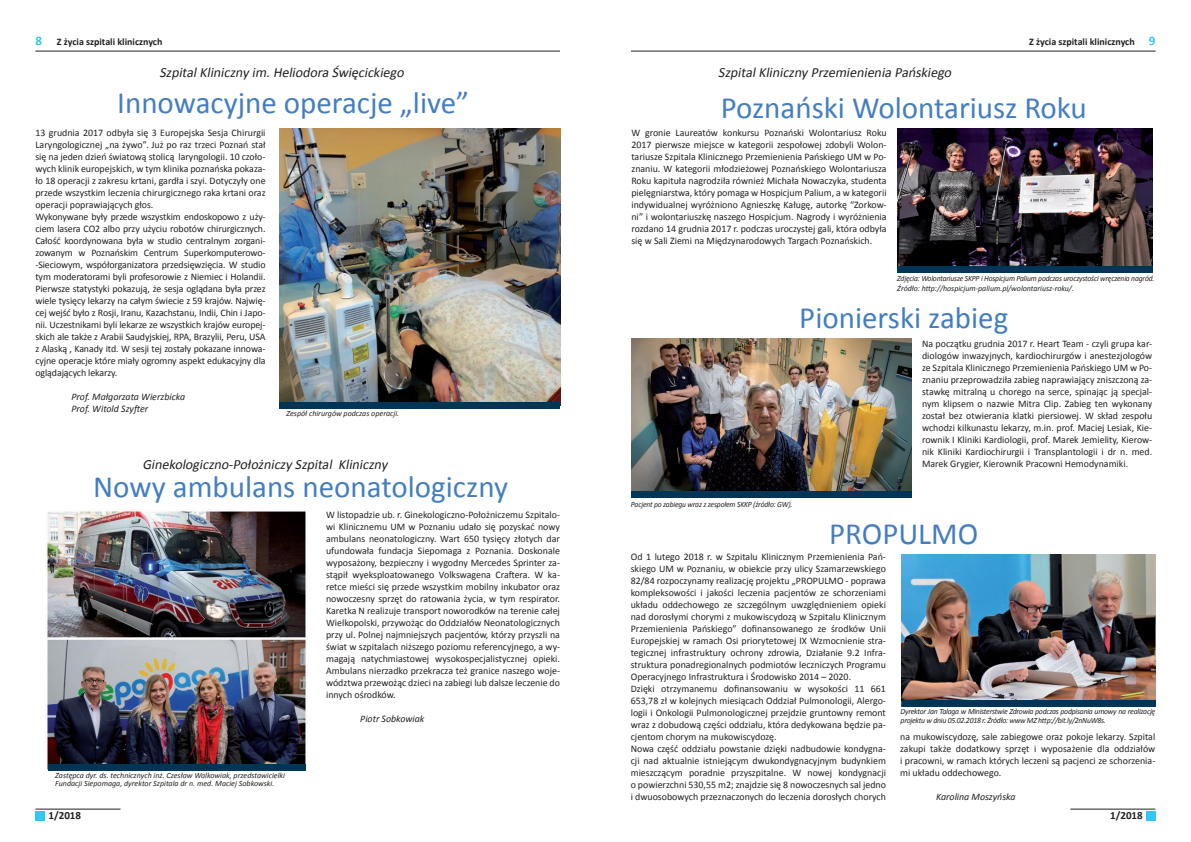
<style>
.page{position:relative;width:1191px;height:842px;background:#fff}
.page>*{position:absolute;margin:0;border:0;box-sizing:border-box;transform-origin:0 0}
.t1{font:31px "Calibri";color:#437ec1}
.t2{font:italic 14px "Calibri";color:#231f20}
.t3{font:700 13px "Calibri";color:#33c5f3}
.t4{font:700 11px "Calibri";color:#231f20}
.t5{font:10px/12px "Calibri";color:#231f20;text-align:justify}
.t6{font:italic 10px/12px "Calibri";color:#231f20}
.t7{font:700 10px "Calibri";color:#231f20}
.t8{font:italic 8px/9.6px "Calibri";letter-spacing:-.02em;color:#231f20;scale:.95 1}
.t9{font:italic 8px/8px "Calibri";color:#231f20}
.t10{font:italic 8px/9.6px "Calibri";letter-spacing:-.02em;color:#231f20}
</style>
<div class="page">
<hr style="left:35px;top:51px;width:525px;height:1px;background:#231f20">
<hr style="left:631px;top:51px;width:524px;height:1px;background:#231f20">
<div style="left:1146px;top:811px;width:9px;height:9px;background:#33c5f3"></div>
<div style="left:35px;top:811px;width:10px;height:9px;background:#33c5f3"></div>
<hr style="left:1070px;top:809px;width:85px;height:1px;background:#231f20">
<hr style="left:35px;top:809px;width:85px;height:1px;background:#231f20">
<img style="left:901px;top:554px;width:254px;height:146px">
<div style="left:901px;top:700px;width:254px;height:7px;background:#003557"></div>
<img style="left:897px;top:129px;width:255px;height:138px">
<div style="left:897px;top:267px;width:255px;height:6px;background:#003557"></div>
<img style="left:631px;top:339px;width:281px;height:152px">
<div style="left:631px;top:491px;width:281px;height:7px;background:#003557"></div>
<img style="left:279px;top:129px;width:281px;height:273px">
<img style="left:46px;top:509px;width:261px;height:262px">
<div style="left:279px;top:402px;width:281px;height:7px;background:#003557"></div>
<div style="left:48px;top:764px;width:257px;height:7px;background:#003557"></div>
<h3 class="t3" style="left:35px;top:33px;width:8px">8</h3>
<h3 class="t3" style="left:1149px;top:33px;width:8px">9</h3>
<p class="t7" style="left:57px;top:35px;width:107px">Z życia szpitali klinicznych</p>
<p class="t7" style="left:1029px;top:35px;width:107px">Z życia szpitali klinicznych</p>
<h2 class="t2" style="left:159px;top:63px;width:249px">SzpitalKliniczny im.Heliodora Święcickiego</h2>
<h1 class="t1" style="left:117px;top:83px;width:353px">Innowacyjne operacje „live”</h1>
<p class="t5" style="left:35px;top:127px;width:232px;text-align:left">13 grudnia 2017 odbyła się 3 Europejska Sesja Chirurgii Laryngologicznej „na żywo”. Już po raz trzeci Poznań stał się na jeden dzień światową stolicą laryngologii. 10 czoło&shy;wych klinik europejskich, w tym klinika poznańska pokaza&shy;ło 18 operacji z zakresu krtani, gardła i szyi. Dotyczyły one przede wszystkim leczenia chirurgicznego raka krtani oraz operacji poprawiających głos.<br>Wykonywane były przede wszystkim endoskopowo z uży&shy;ciem lasera CO2 albo przy użyciu robotów chirurgicznych.<br>Całość koordynowana była w studio centralnym zorgani&shy;zowanym w Poznańskim Centrum Superkomputerowo--Sieciowym, współorganizatora przedsięwzięcia. W studio tym moderatorami byli profesorowie z Niemiec i Holandii.<br>Pierwsze statystyki pokazują, że sesja oglądana była przez wiele tysięcy lekarzy na całym świecie z 59 krajów. Najwię&shy;cej wejść było z Rosji, Iranu, Kazachstanu, Indii, Chin i Japo&shy;nii. Uczestnikami byli lekarze ze wszystkich krajów europej&shy;skich ale także z Arabii Saudyjskiej, RPA, Brazylii, Peru, USA z Alaską , Kanady itd. W sesji tej zostały pokazane innowa&shy;cyjne operacje które miały ogromny aspekt edukacyjny dla oglądających lekarzy.</p>
<p class="t6" style="left:71px;top:391px;width:115px">Prof. Małgorzata Wierzbicka<br>Prof. Witold Szyfter</p>
<p class="t9" style="left:286px;top:409px;width:114px">Zespół chirurgów podczas operacji.</p>
<h2 class="t2" style="left:142px;top:456px;width:250px">Ginekologiczno-Położniczy Szpital Kliniczny</h2>
<h1 class="t1" style="left:93px;top:467px;width:416px">Nowy ambulans neonatologiczny</h1>
<p class="t9" style="left:55px;top:771px;width:231px">Zastępca dyr. ds. technicznych inż. Czesław Walkowiak, przedstawicielki<br>Fundacji Siepomaga, dyrektor Szpitala dr n. med. Maciej Sobkowski.</p>
<p class="t5" style="left:326px;top:509px;width:235px">W listopadzie ub. r. Ginekologiczno-Położniczemu Szpitalo&shy;wi Klinicznemu UM w Poznaniu udało się pozyskać nowy ambulans neonatologiczny. Wart 650 tysięcy złotych dar ufundowała fundacja Siepomaga z Poznania. Doskonale wyposażony, bezpieczny i wygodny Mercedes Sprinter za&shy;stąpił wyeksploatowanego Volkswagena Craftera. W ka&shy;retce mieści się przede wszystkim mobilny inkubator oraz nowoczesny sprzęt do ratowania życia, w tym respirator.<br>Karetka N realizuje transport noworodków na terenie całej Wielkopolski, przywożąc do Oddziałów Neonatologicznych przy ul. Polnej najmniejszych pacjentów, którzy przyszli na świat w szpitalach niższego poziomu referencyjnego, a wy&shy;magają natychmiastowej wysokospecjalistycznej opieki.<br>Ambulans nierzadko przekracza też granice naszego woje&shy;wództwa przewożąc dzieci na zabiegi lub dalsze leczenie do innych ośrodków.</p>
<p class="t6" style="left:360px;top:712px;width:66px">Piotr Sobkowiak</p>
<h2 class="t2" style="left:718px;top:63px;width:238px">SzpitalKliniczny Przemienienia Pańskiego</h2>
<h1 class="t1" style="left:720px;top:88px;width:368px">Poznański Wolontariusz Roku</h1>
<p class="t5" style="left:631px;top:127px;width:257px">W gronie Laureatów konkursu Poznański Wolontariusz Roku 2017 pierwsze miejsce w kategorii zespołowej zdobyli Wolon&shy;tariusze Szpitala Klinicznego Przemienienia Pańskiego UM w Po&shy;znaniu. W kategorii młodzieżowej Poznańskiego Wolontariusza Roku kapituła nagrodziła również Michała Nowaczyka, studenta pielęgniarstwa, który pomaga w Hospicjum Palium, a w kategorii indywidualnej wyróżniono Agnieszkę Kaługę, autorkę “Zorkow&shy;ni” i wolontariuszkę naszego Hospicjum. Nagrody i wyróżnienia rozdano 14 grudnia 2017 r. podczas uroczystej gali, która odbyła się w Sali Ziemi na Międzynarodowych Targach Poznańskich.</p>
<p class="t8" style="left:897px;top:273px;width:272px">Zdjęcia: Wolontariusze SKPP i Hospicjum Palium podczas uroczystości wręczenia nagród.<br>Źródło: http://hospicjum-palium.pl/wolontariusz-roku/.</p>
<h1 class="t1" style="left:799px;top:298px;width:210px">Pionierski zabieg</h1>
<p class="t8" style="left:631px;top:499px;width:171px">Pacjent po zabiegu wraz z zespołem SKKP (źródło: GW).</p>
<p class="t5" style="left:922px;top:338px;width:232px">Na początku grudnia 2017 r. Heart Team - czyli grupa kar&shy;diologów inwazyjnych, kardiochirurgów i anestezjologów ze Szpitala Klinicznego Przemienienia Pańskiego UM w Po&shy;znaniu przeprowadziła zabieg naprawiający zniszczoną za&shy;stawkę mitralną u chorego na serce, spinając ją specjal&shy;nym klipsem o nazwie Mitra Clip. Zabieg ten wykonany został bez otwierania klatki piersiowej. W skład zespołu wchodzi kilkunastu lekarzy, m.in. prof. Maciej Lesiak, Kie&shy;rownik I Kliniki Kardiologii, prof. Marek Jemielity, Kierow&shy;nik Kliniki Kardiochirurgii i Transplantologii i dr n. med.<br>Marek Grygier, Kierownik Pracowni Hemodynamiki.</p>
<h1 class="t1" style="left:829px;top:514px;width:151px">PROPULMO</h1>
<p class="t5" style="left:631px;top:551px;width:257px;text-align:left">Od 1 lutego 2018 r. w Szpitalu Klinicznym Przemienienia Pań&shy;skiego UM w Poznaniu, w obiekcie przy ulicy Szamarzewskiego 82/84 rozpoczynamy realizację projektu „PROPULMO - poprawa kompleksowości i jakości leczenia pacjentów ze schorzeniami układu oddechowego ze szczególnym uwzględnieniem opieki nad dorosłymi chorymi z mukowiscydozą w Szpitalu Klinicznym Przemienienia Pańskiego” dofinansowanego ze środków Unii Europejskiej w ramach Osi priorytetowej IX Wzmocnienie stra&shy;tegicznej infrastruktury ochrony zdrowia, Działanie 9.2 Infra&shy;struktura ponadregionalnych podmiotów leczniczych Programu Operacyjnego Infrastruktura i Środowisko 2014 – 2020.<br>Dzięki otrzymanemu dofinansowaniu w wysokości 11 661<br>653,78 zł w kolejnych miesiącach Oddział Pulmonologii, Alergo&shy;logii i Onkologii Pulmonologicznej przejdzie gruntowny remont wraz z dobudową części oddziału, która dedykowana będzie pa&shy;cjentom chorym na mukowiscydozę.<br>Nowa część oddziału powstanie dzięki nadbudowie kondygna&shy;cji nad aktualnie istniejącym dwukondygnacyjnym budynkiem mieszczącym poradnie przyszpitalne. W nowej kondygnacji o powierzchni 530,55 m2; znajdzie się 8 nowoczesnych sal jedno i dwuosobowych przeznaczonych do leczenia dorosłych chorych</p>
<p class="t10" style="left:900px;top:706px;width:256px">Dyrektor Jan Talaga w Ministerstwie Zdrowia podczas podpisania umowy na realizację projektu w dniu 05.02.2018 r. Źródło: www MZ http://bit.ly/2nNuW8s.</p>
<p class="t5" style="left:900px;top:731px;width:257px">na mukowiscydozę, sale zabiegowe oraz pokoje lekarzy. Szpital zakupi także dodatkowy sprzęt i wyposażenie dla oddziałów i pracowni, w ramach których leczeni są pacjenci ze schorzenia&shy;mi układu oddechowego.</p>
<p class="t6" style="left:936px;top:790px;width:81px">Karolina Moszyńska</p>
<p class="t4" style="left:48px;top:808px;width:34px">1/2018</p>
<p class="t4" style="left:1110px;top:808px;width:34px">1/2018</p>
</div>
